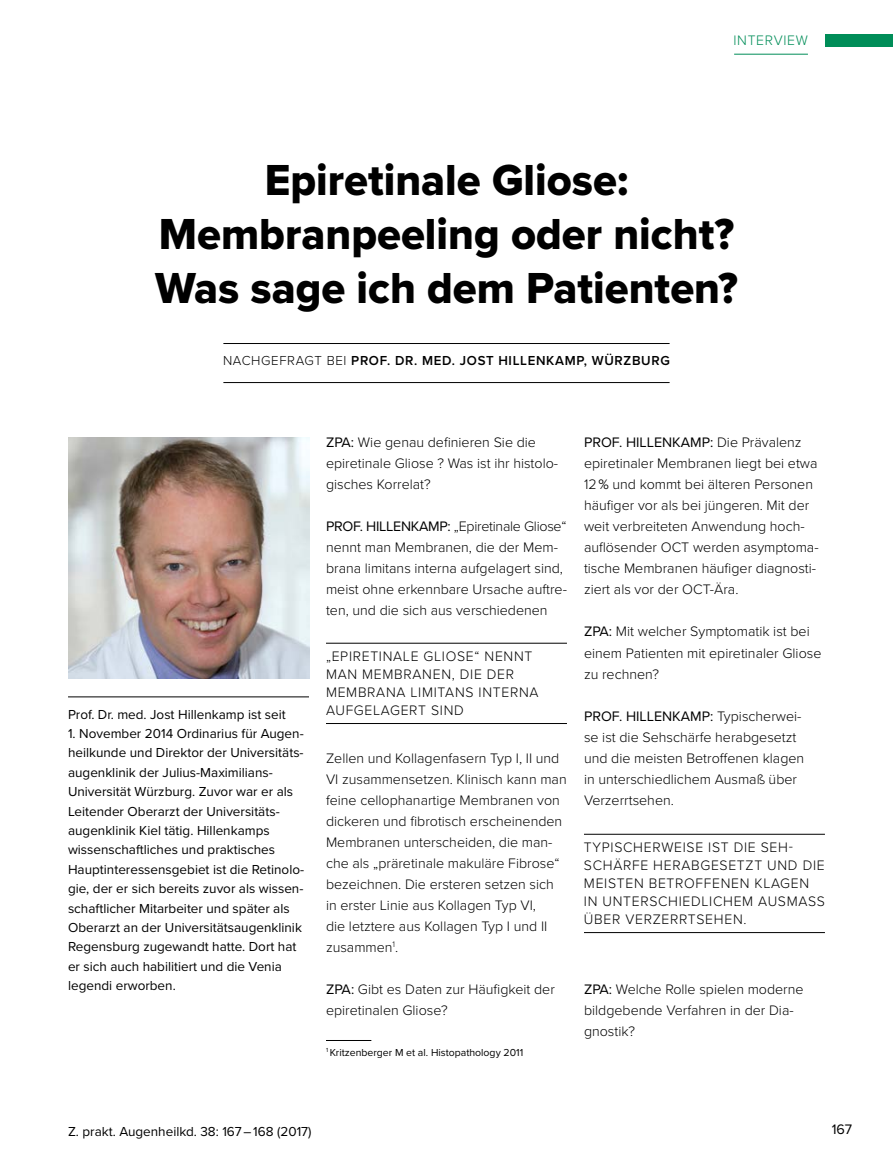
<style>
.page{position:relative;width:893px;height:1170px;background:#fff}
.page>*{position:absolute;margin:0;border:0;box-sizing:border-box;transform-origin:0 0}
.t1{font:45px/54px "Proxima Nova Extrabld";color:#000;text-align:center}
.t2{font:300 14.25px/21px "Proxima Nova";color:#000}
.t3{font:300 14.25px/18px "Proxima Nova";letter-spacing:.05em;color:#000}
.t4{font:300 14.25px "Proxima Nova";letter-spacing:.05em;color:#008d58}
.t5{font:14.25px "Proxima Nova";color:#000}
.t6{font:13.5px/19.4px "Proxima Nova";color:#000}
.t7{font:600 13.5px "Proxima Nova";letter-spacing:.05em;color:#000}
.t8{font:10.5px "Proxima Nova";color:#000}
.s1{font-weight:300}
.s2{font-weight:400}
</style>
<div class="page">
<hr style="left:734px;top:54px;width:74px;height:1px;background:#008d58">
<div style="left:826px;top:34px;width:67px;height:13px;background:#008d58"></div>
<hr style="left:223px;top:343px;width:447px;height:1px;background:#000">
<hr style="left:223px;top:382px;width:447px;height:1px;background:#000">
<img style="left:68px;top:437px;width:241px;height:241px">
<hr style="left:68px;top:696px;width:241px;height:1px;background:#000">
<hr style="left:326px;top:1039px;width:45px;height:1px;background:#000">
<hr style="left:326px;top:642px;width:241px;height:1px;background:#000">
<hr style="left:326px;top:723px;width:241px;height:1px;background:#000">
<hr style="left:584px;top:833px;width:241px;height:1px;background:#000">
<hr style="left:584px;top:932px;width:241px;height:1px;background:#000">
<p class="t4" style="left:733px;top:32px;width:76px">INTERVIEW</p>
<h1 class="t1" style="left:155px;top:155px;width:584px">Epiretinale Gliose:<br>Membranpeeling oder nicht?<br>Was sage ich dem Patienten?</h1>
<p class="t7" style="left:223px;top:352px;width:448px"><span class="s1">NACHGEFRAGT BEI</span> PROF. DR. MED. JOST HILLENKAMP, WÜRZBURG</p>
<p class="t6" style="left:68px;top:704px;width:219px">Prof. Dr. med. Jost Hillenkamp ist seit</p>
<p class="t6" style="left:68px;top:724px;width:238px">1. November 2014 Ordinarius für Augen&shy;heilkunde und Direktor der Universitäts&shy;augenklinik der Julius-Maximilians-- Universität Würzburg. Zuvor war er als Leitender Oberarzt der Universitäts&shy;augenklinik Kiel tätig. Hillenkamps wissenschaftliches und praktisches Hauptinteressensgebiet ist die Retinolo&shy;gie, der er sich bereits zuvor als wissen&shy;schaftlicher Mitarbeiter und später als Oberarzt an der Universitätsaugenklinik Regensburg zugewandt hatte. Dort hat er sich auch habilitiert und die Venia legendi erworben.</p>
<p class="t2" style="left:326px;top:432px;width:234px"><span class="s2">ZPA:</span> Wie genau definieren Sie die epiretinale Gliose ? Was ist ihr histolo&shy;gisches Korrelat?</p>
<p class="t2" style="left:326px;top:516px;width:242px"><span class="s2">PROF. HILLENKAMP:</span> „Epiretinale Gliose“ nennt man Membranen, die der Mem&shy;brana limitans interna aufgelagert sind, meist ohne erkennbare Ursache auftre&shy;ten, und die sich aus verschiedenen</p>
<p class="t3" style="left:326px;top:647px;width:214px">„EPIRETINALE GLIOSE“ NENNT<br>MAN MEMBRANEN, DIE DER<br>MEMBRANA LIMITANS INTERNA<br>AUFGELAGERT SIND</p>
<p class="t2" style="left:326px;top:747px;width:242px">Zellen und Kollagenfasern Typ I, II und VI zusammensetzen. Klinisch kann man feine cellophanartige Membranen von dickeren und fibrotisch erscheinenden Membranen unterscheiden, die man&shy;che als „präretinale makuläre Fibrose“ bezeichnen. Die ersteren setzen sich in erster Linie aus Kollagen Typ VI,<br>die letztere aus Kollagen Typ I und II zusammen<sup>1</sup>.</p>
<p class="t2" style="left:326px;top:978px;width:230px"><span class="s2">ZPA:</span> Gibt es Daten zur Häufigkeit der epiretinalen Gliose?</p>
<p class="t8" style="left:326px;top:1045px;width:199px"><sup>1</sup> Kritzenberger M et al. Histopathology 2011</p>
<p class="t2" style="left:584px;top:432px;width:236px"><span class="s2">PROF. HILLENKAMP:</span> Die Prävalenz epiretinaler Membranen liegt bei etwa 12 <span class="s2">%</span> und kommt bei älteren Personen häufiger vor als bei jüngeren. Mit der weit verbreiteten Anwendung hoch&shy;auflösender OCT werden asymptoma&shy;tische Membranen häufiger diagnosti&shy;ziert als vor der OCT-Ära.</p>
<p class="t2" style="left:584px;top:621px;width:239px"><span class="s2">ZPA:</span> Mit welcher Symptomatik ist bei einem Patienten mit epiretinaler Gliose zu rechnen?</p>
<p class="t2" style="left:584px;top:705px;width:222px"><span class="s2">PROF. HILLENKAMP:</span> Typischerwei&shy;se ist die Sehschärfe herabgesetzt und die meisten Betroffenen klagen in unterschiedlichem Ausmaß über<br>Verzerrtsehen.</p>
<p class="t3" style="left:584px;top:838px;width:242px">TYPISCHERWEISE IST DIE SEH-<br>SCHÄRFE HERABGESETZT UND DIE<br>MEISTEN BETROFFENEN KLAGEN<br>IN UNTERSCHIEDLICHEM AUSMASS<br>ÜBER VERZERRTSEHEN.</p>
<p class="t2" style="left:584px;top:978px;width:221px"><span class="s2">ZPA:</span> Welche Rolle spielen moderne bildgebende Verfahren in der Dia&shy;gnostik?</p>
<p class="t6" style="left:68px;top:1121px;width:245px">Z. prakt. Augenheilkd. 38: 167 – 168 (2017)</p>
<p class="t5" style="left:832px;top:1120px;width:22px">167</p>
</div>
